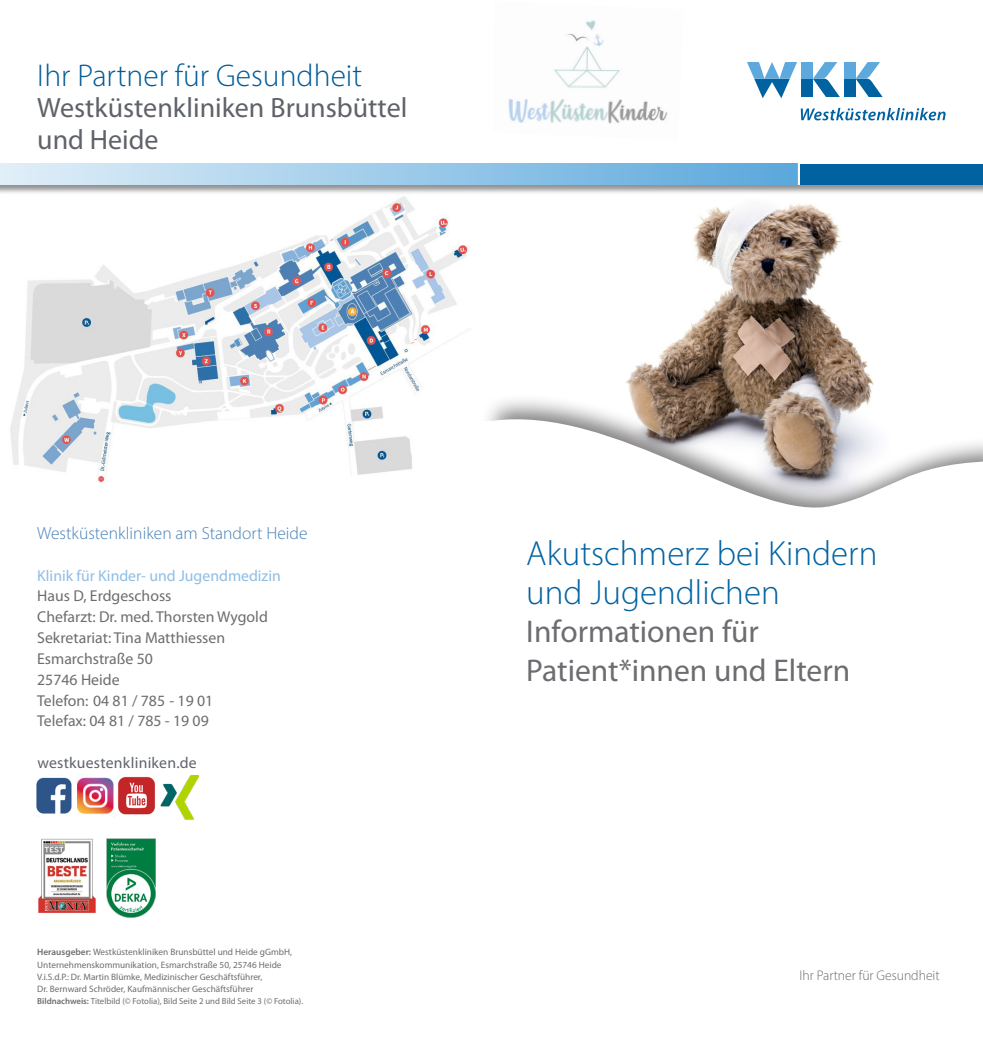
<style>
.page{position:relative;width:983px;height:1042px;background:#fff}
.page>*{position:absolute;margin:0;border:0;box-sizing:border-box;transform-origin:0 0}
.t1{font:35px "Myriad Variable Concept";letter-spacing:.155em;color:#0062a1}
.t2{font:31.5px "Myriad Pro";color:#6c6d70}
.t3{font:31.5px "Myriad Variable Concept";letter-spacing:.155em;color:#005c98}
.t4{font:28px/31.5px "Myriad Pro";color:#5f6369}
.t5{font:17.5px "Myriad Variable Concept";letter-spacing:.125em;color:#4881b7}
.t6{font:15.75px "Myriad Pro";color:#6c6d70}
.t7{font:15.75px "Myriad Pro";color:#8ebde5}
.t8{font:15.75px "Myriad Pro";letter-spacing:.015em;color:#5f6369}
.t9{font:14px "Myriad Variable Concept";letter-spacing:.155em;color:#6c6d70}
.t10{font:9.28px/12.2px "Myriad Pro";color:#6c6d70}
.t11{font:8.75px "Myriad Pro";color:#6c6d70}
.s1{font-weight:600}
</style>
<div class="page">
<img style="left:625px;top:120px;width:264px;height:274px">
<img style="left:10px;top:196px;width:460px;height:286px">
<div style="left:0;top:184px;width:136px;height:54px;background:#fff"></div>
<div style="left:0;top:163px;width:982px;height:32px;background:#231f20;opacity:.5"></div>
<div style="left:0;top:164px;width:797px;height:21px;background:linear-gradient(to right,#e1eff8,#5aa7db)"></div>
<hr style="left:797px;top:164px;width:3px;height:21px;background:#fff">
<div style="left:800px;top:164px;width:182px;height:21px;background:#0062a1"></div>
<div style="left:800px;top:79px;width:12px;height:18px;background:#0062a1"></div>
<svg style="left:812px;top:62px;width:27px;height:35px"></svg>
<div style="left:800px;top:62px;width:12px;height:17px;background:#5da9dd"></div>
<div style="left:843px;top:79px;width:12px;height:18px;background:#0062a1"></div>
<svg style="left:855px;top:62px;width:27px;height:35px"></svg>
<div style="left:843px;top:62px;width:12px;height:17px;background:#5da9dd"></div>
<svg style="left:747px;top:62px;width:49px;height:36px"></svg>
<svg style="left:800px;top:108px;width:145px;height:12px"></svg>
<img style="left:508px;top:20px;width:175px;height:120px">
<svg style="left:491px;top:398px;width:491px;height:110px"></svg>
<div style="left:479px;top:421px;width:23px;height:269px;background:#fff"></div>
<img style="left:36px;top:776px;width:119px;height:42px">
<img style="left:160px;top:776px;width:38px;height:44px">
<img style="left:38px;top:838px;width:58px;height:75px">
<img style="left:106px;top:838px;width:49px;height:80px">
<p class="t3" style="left:37px;top:57px;width:323px">Ihr Partner für Gesundheit</p>
<p class="t4" style="left:37px;top:92px;width:371px">Westküstenkliniken Brunsbüttel und Heide</p>
<p class="t5" style="left:37px;top:523px;width:269px">Westküstenkliniken am Standort Heide</p>
<p class="t7" style="left:37px;top:565px;width:245px">Klinik für Kinder- und Jugendmedizin</p>
<p class="t6" style="left:37px;top:586px;width:136px">Haus D, Erdgeschoss</p>
<p class="t6" style="left:37px;top:607px;width:232px">Chefarzt: Dr. med. Thorsten Wygold</p>
<p class="t6" style="left:37px;top:628px;width:189px">Sekretariat: Tina Matthiessen</p>
<p class="t6" style="left:37px;top:649px;width:117px">Esmarchstraße 50</p>
<p class="t6" style="left:37px;top:670px;width:84px">25746 Heide</p>
<p class="t6" style="left:37px;top:690px;width:177px">Telefon: 04 81 / 785 - 19 01</p>
<p class="t6" style="left:37px;top:711px;width:173px">Telefax: 04 81 / 785 - 19 09</p>
<p class="t8" style="left:37px;top:753px;width:161px">westkuestenkliniken.de</p>
<p class="t10" style="left:37px;top:946px;width:256px"><span class="s1">Herausgeber:</span> Westküstenkliniken Brunsbüttel und Heide gGmbH,<br>Unternehmenskommunikation, Esmarchstraße 50, 25746 Heide<br>V.i.S.d.P.: Dr. Martin Blümke, Medizinischer Geschäftsführer,</p>
<p class="t10" style="left:37px;top:983px;width:218px">Dr. Bernward Schröder, Kaufmännischer Geschäftsführer</p>
<p class="t11" style="left:37px;top:996px;width:267px"><span class="s1">Bildnachweis:</span> Titelbild (© Fotolia), Bild Seite 2 und Bild Seite 3 (© Fotolia).</p>
<p class="t1" style="left:526px;top:533px;width:347px">Akutschmerz bei Kindern</p>
<p class="t1" style="left:526px;top:571px;width:249px">und Jugendlichen</p>
<p class="t2" style="left:526px;top:612px;width:234px">Informationen für</p>
<p class="t2" style="left:526px;top:651px;width:325px">Patient*innen und Eltern</p>
<p class="t9" style="left:799px;top:967px;width:140px">Ihr Partner für Gesundheit</p>
</div>
